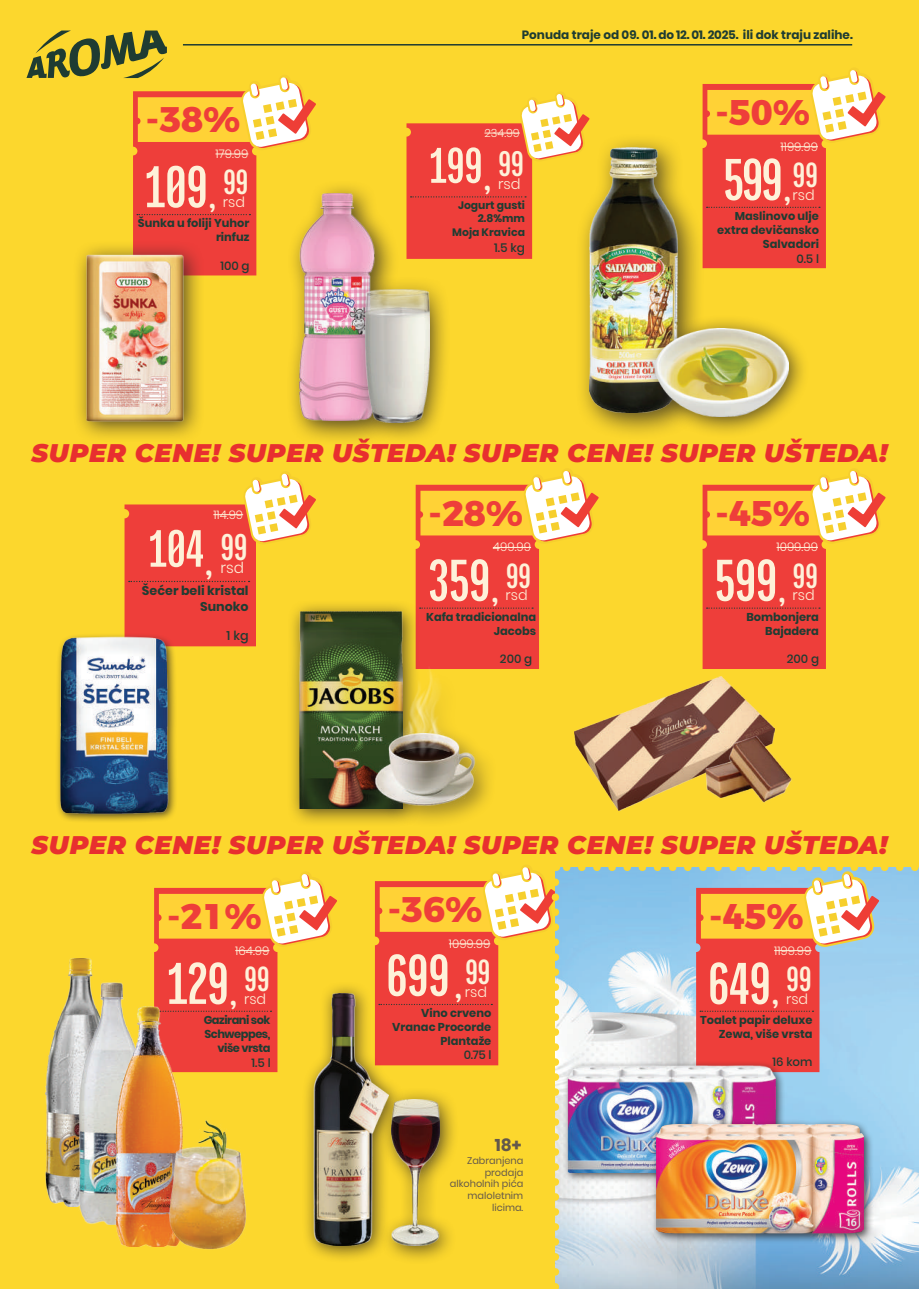
<style>
.page{position:relative;width:919px;height:1289px;background:#fff}
.page>*{position:absolute;margin:0;border:0;box-sizing:border-box;transform-origin:0 0}
.t1{font:700 64.05px "Titular";color:#fef1d9}
.t2{font:700 57px "Titular";color:#fef1d9}
.t3{font:700 54.6px "Titular";color:#fef1d9}
.t4{font:700 40.5px "Titular";color:#fef1d9}
.t5{font:700 38.7px "Titular";color:#fef1d9}
.t6{font:700 37.95px "Titular";color:#fef1d9}
.t7{font:800 35.55px "Montserrat";color:#ee3e3a}
.t8{font:italic 900 25.5px "Montserrat";letter-spacing:.03em;color:#e82f2f}
.t9{font:700 17.1px "Poppins";color:#63584b}
.t10{font:300 15.15px "Poppins";color:#fef1d9}
.t11{font:300 14.55px "Poppins";color:#fef1d9}
.t12{font:300 14.25px "Poppins";color:#fef1d9}
.t13{font:700 12.6px/15.1px "Poppins";color:#1f3c32;text-align:right}
.t14{font:500 12.6px "Poppins";color:#1f3c32}
.t15{font:500 12.15px "Poppins";color:#1f3c32}
.t16{font:700 12px "Poppins";color:#1f3c32}
.t17{font:300 11.85px "Poppins";color:#fef1d9}
.t18{font:500 11.85px "Poppins";color:#1f3c32}
.t19{font:700 11.4px/14.1px "Poppins";color:#1f3c32;text-align:right}
.t20{font:700 11.4px/14.1px "Poppins";letter-spacing:-.04em;color:#1f3c32;text-align:right}
.t21{font:300 11.25px "Poppins";color:#fef1d9}
.t22{font:700 10.8px/13.5px "Poppins";color:#1f3c32;text-align:right}
.t23{font:9.75px/11.7px "Poppins";color:#63584b;text-align:right}
.s1{font-size:45px}
</style>
<div class="page">
<div style="left:0;top:0;width:918px;height:1288px;background:#fcd72d"></div>
<hr style="left:183px;top:44px;width:669px;height:2px;background:#1f3c32">
<svg style="left:26px;top:31px;width:290px;height:244px"></svg>
<svg style="left:154px;top:874px;width:183px;height:198px"></svg>
<svg style="left:702px;top:70px;width:183px;height:198px"></svg>
<svg style="left:702px;top:471px;width:183px;height:198px"></svg>
<svg style="left:415px;top:471px;width:183px;height:198px"></svg>
<div style="left:575px;top:133px;width:129px;height:307px;background:#231f20;opacity:.75"></div>
<img style="left:589px;top:147px;width:88px;height:265px">
<div style="left:286px;top:180px;width:114px;height:266px;background:#231f20;opacity:.75"></div>
<img style="left:299px;top:193px;width:76px;height:228px">
<svg style="left:375px;top:863px;width:544px;height:426px"></svg>
<div style="left:562px;top:1060px;width:223px;height:122px;background:#231f20;opacity:.75"></div>
<img style="left:567px;top:1065px;width:208px;height:107px">
<div style="left:650px;top:1118px;width:223px;height:125px;background:#231f20;opacity:.75"></div>
<img style="left:656px;top:1123px;width:207px;height:110px">
<div style="left:642px;top:315px;width:168px;height:124px;background:#231f20;opacity:.75"></div>
<img style="left:655px;top:329px;width:133px;height:88px">
<div style="left:73px;top:240px;width:132px;height:202px;background:#231f20;opacity:.75"></div>
<img style="left:79px;top:249px;width:108px;height:176px">
<div style="left:351px;top:275px;width:99px;height:169px;background:#231f20;opacity:.75"></div>
<img style="left:365px;top:289px;width:64px;height:133px">
<div style="left:301px;top:981px;width:103px;height:283px;background:#231f20;opacity:.75"></div>
<img style="left:313px;top:993px;width:75px;height:252px">
<div style="left:379px;top:1086px;width:80px;height:178px;background:#231f20;opacity:.75"></div>
<img style="left:391px;top:1099px;width:49px;height:146px">
<img style="left:574px;top:676px;width:200px;height:134px">
<img style="left:695px;top:730px;width:97px;height:78px">
<div style="left:287px;top:600px;width:134px;height:228px;background:#231f20;opacity:.75"></div>
<img style="left:299px;top:612px;width:103px;height:196px">
<div style="left:368px;top:667px;width:130px;height:161px;background:#231f20;opacity:.4"></div>
<img style="left:373px;top:651px;width:104px;height:157px">
<svg style="left:124px;top:473px;width:192px;height:173px"></svg>
<hr style="left:213px;top:514px;width:30px;height:1px;background:#fef1d9">
<svg style="left:406px;top:94px;width:183px;height:165px"></svg>
<hr style="left:484px;top:133px;width:36px;height:1px;background:#fef1d9">
<div style="left:56px;top:632px;width:122px;height:191px;background:#231f20;opacity:.75"></div>
<img style="left:56px;top:634px;width:126px;height:186px">
<img style="left:45px;top:958px;width:48px;height:248px">
<img style="left:78px;top:979px;width:46px;height:245px">
<img style="left:116px;top:1006px;width:67px;height:240px">
<img style="left:165px;top:1117px;width:82px;height:133px">
<h3 class="t7" style="left:146px;top:90px;width:96px">-38%</h3>
<p class="t17" style="left:215px;top:147px;width:34px">179.99</p>
<h1 class="t1" style="left:145px;top:155px;width:72px">109<span class="s1">,</span></h1>
<h3 class="t6" style="left:223px;top:163px;width:26px">99</h3>
<p class="t19" style="left:138px;top:216px;width:113px">Šunka u foliji Yuhor rinfuz</p>
<p class="t18" style="left:220px;top:259px;width:31px">100 g</p>
<p class="t12" style="left:223px;top:194px;width:24px">rsd</p>
<p class="t16" style="left:521px;top:28px;width:332px">Ponuda traje od 09. 01. do 12. 01. 2025. ili dok traju zalihe.</p>
<p class="t21" style="left:484px;top:126px;width:37px">234.99</p>
<h3 class="t3" style="left:429px;top:138px;width:63px">199<sub>,</sub></h3>
<h3 class="t5" style="left:498px;top:144px;width:27px">99</h3>
<p class="t22" style="left:452px;top:198px;width:74px">Jogurt gusti<br>2.8%mm<br>Moja Kravica</p>
<p class="t15" style="left:494px;top:241px;width:32px">1.5 kg</p>
<p class="t11" style="left:498px;top:175px;width:24px">rsd</p>
<h3 class="t7" style="left:715px;top:83px;width:96px">-50%</h3>
<p class="t17" style="left:780px;top:140px;width:39px">1199.99</p>
<h1 class="t1" style="left:723px;top:148px;width:69px">599<span class="s1">,</span></h1>
<h3 class="t6" style="left:792px;top:156px;width:26px">99</h3>
<p class="t19" style="left:717px;top:209px;width:103px">Maslinovo ulje extra devičansko<br>Salvadori</p>
<p class="t18" style="left:796px;top:252px;width:24px">0.5 l</p>
<p class="t12" style="left:792px;top:186px;width:24px">rsd</p>
<h3 class="t8" style="left:32px;top:434px;width:857px">SUPER CENE! SUPER UŠTEDA! SUPER CENE! SUPER UŠTEDA!</h3>
<p class="t17" style="left:213px;top:507px;width:31px">114.99</p>
<h2 class="t2" style="left:149px;top:520px;width:65px">104<sub>,</sub></h2>
<h3 class="t4" style="left:221px;top:526px;width:28px">99</h3>
<p class="t13" style="left:142px;top:583px;width:108px">Šećer beli kristal<br>Sunoko</p>
<p class="t14" style="left:226px;top:628px;width:24px">1 kg</p>
<h3 class="t10" style="left:220px;top:559px;width:25px">rsd</h3>
<h3 class="t7" style="left:428px;top:484px;width:96px">-28%</h3>
<p class="t17" style="left:493px;top:540px;width:40px">499.99</p>
<h1 class="t1" style="left:428px;top:548px;width:71px">359<span class="s1">,</span></h1>
<h3 class="t6" style="left:506px;top:556px;width:26px">99</h3>
<p class="t19" style="left:426px;top:609px;width:111px">Kafa tradicionalna<br>Jacobs</p>
<p class="t18" style="left:500px;top:652px;width:34px">200 g</p>
<p class="t12" style="left:505px;top:587px;width:24px">rsd</p>
<h3 class="t7" style="left:715px;top:484px;width:96px">-45%</h3>
<p class="t17" style="left:776px;top:540px;width:43px">1099.99</p>
<h1 class="t1" style="left:714px;top:548px;width:72px">599<span class="s1">,</span></h1>
<h3 class="t6" style="left:792px;top:556px;width:26px">99</h3>
<p class="t19" style="left:746px;top:609px;width:74px">Bombonjera<br>Bajadera</p>
<p class="t18" style="left:786px;top:652px;width:34px">200 g</p>
<p class="t12" style="left:792px;top:587px;width:24px">rsd</p>
<h3 class="t8" style="left:32px;top:825px;width:857px">SUPER CENE! SUPER UŠTEDA! SUPER CENE! SUPER UŠTEDA!</h3>
<h3 class="t7" style="left:167px;top:887px;width:96px">-21%</h3>
<p class="t17" style="left:235px;top:943px;width:36px">164.99</p>
<h1 class="t1" style="left:167px;top:951px;width:71px">129<span class="s1">,</span></h1>
<h3 class="t6" style="left:244px;top:959px;width:26px">99</h3>
<p class="t20" style="left:204px;top:1012px;width:68px">Gazirani sok<br>Schweppes, više vrsta</p>
<p class="t18" style="left:251px;top:1055px;width:21px">1.5 l</p>
<p class="t12" style="left:244px;top:990px;width:24px">rsd</p>
<h3 class="t7" style="left:388px;top:880px;width:96px">-36%</h3>
<p class="t17" style="left:449px;top:936px;width:43px">1099.99</p>
<h1 class="t1" style="left:386px;top:943px;width:77px">699<span class="s1">,</span></h1>
<h3 class="t6" style="left:465px;top:953px;width:26px">99</h3>
<p class="t19" style="left:392px;top:1006px;width:100px">Vino crveno<br>Vranac Procorde<br>Plantaže</p>
<p class="t18" style="left:463px;top:1047px;width:29px">0.75 l</p>
<p class="t12" style="left:465px;top:983px;width:24px">rsd</p>
<h3 class="t9" style="left:495px;top:1135px;width:28px">18+</h3>
<p class="t23" style="left:450px;top:1154px;width:75px">Zabranjena prodaja alkoholnih pića maloletnim licima.</p>
<h3 class="t7" style="left:709px;top:887px;width:96px">-45%</h3>
<p class="t17" style="left:774px;top:943px;width:39px">1199.99</p>
<h1 class="t1" style="left:708px;top:951px;width:72px">649<span class="s1">,</span></h1>
<h3 class="t6" style="left:786px;top:959px;width:26px">99</h3>
<p class="t19" style="left:700px;top:1012px;width:114px">Toalet papir deluxe<br>Zewa, više vrsta</p>
<p class="t18" style="left:772px;top:1054px;width:41px">16 kom</p>
<p class="t12" style="left:786px;top:990px;width:24px">rsd</p>
</div>
